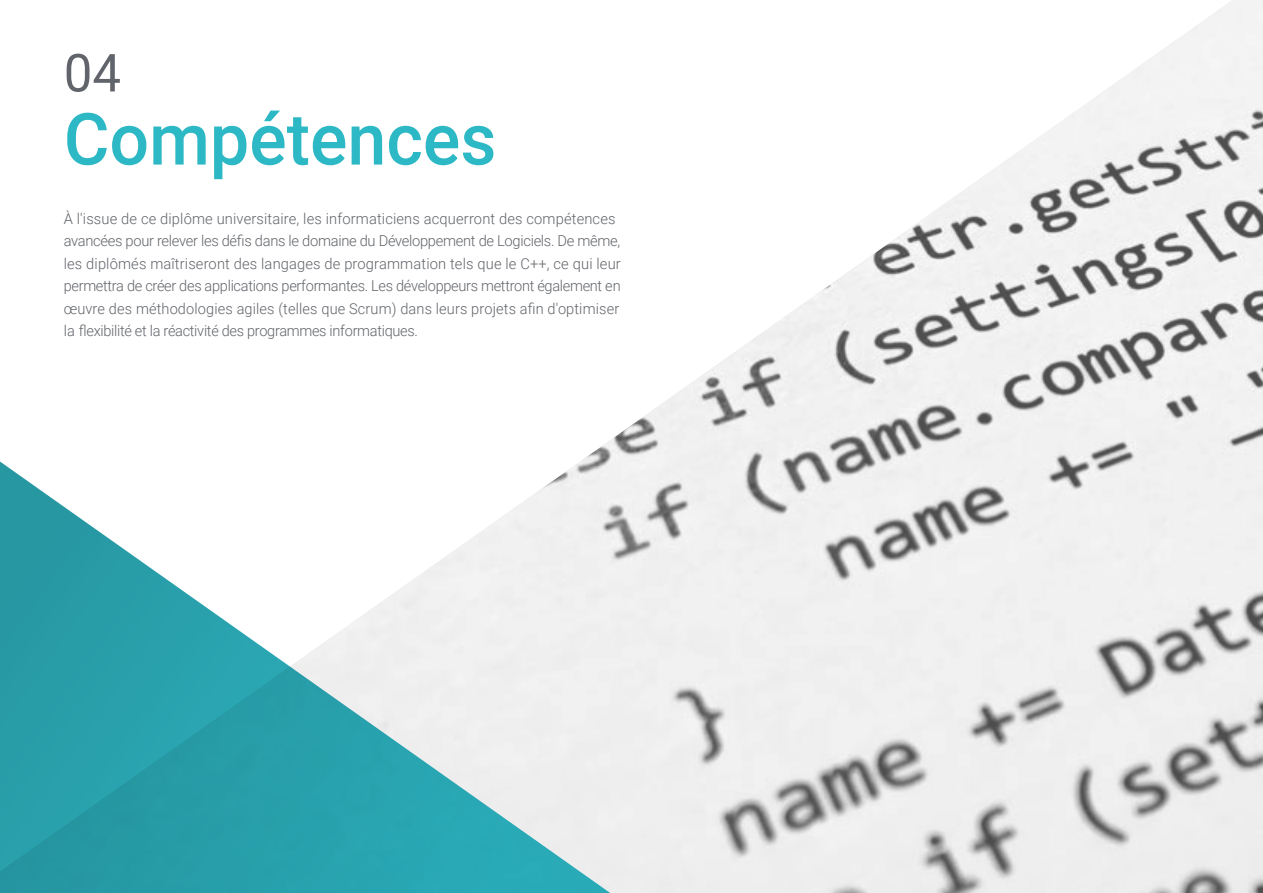
<style>
.page{position:relative;width:1263px;height:893px;background:#fff}
.page>*{position:absolute;margin:0;border:0;box-sizing:border-box;transform-origin:0 0}
.t1{font:500 72px "Roboto";color:#2db8c5}
.t2{font:52.5px "Roboto";color:#61646a}
.t3{font:300 15px/22.5px "Roboto";color:#61646a}
</style>
<div class="page">
<img style="left:603px;top:0;width:660px;height:893px">
<svg style="left:0;top:446px;width:640px;height:447px"></svg>
<h2 class="t2" style="left:64px;top:36px;width:59px">04</h2>
<h1 class="t1" style="left:64px;top:89px;width:434px">Compétences</h1>
<p class="t3" style="left:64px;top:207px;width:559px">À l'issue de ce diplôme universitaire, les informaticiens acquerront des compétences avancées pour relever les défis dans le domaine du Développement de Logiciels. De même, les diplômés maîtriseront des langages de programmation tels que le C++, ce qui leur permettra de créer des applications performantes. Les développeurs mettront également en œuvre des méthodologies agiles (telles que Scrum) dans leurs projets afin d'optimiser la flexibilité et la réactivité des programmes informatiques.</p>
</div>
